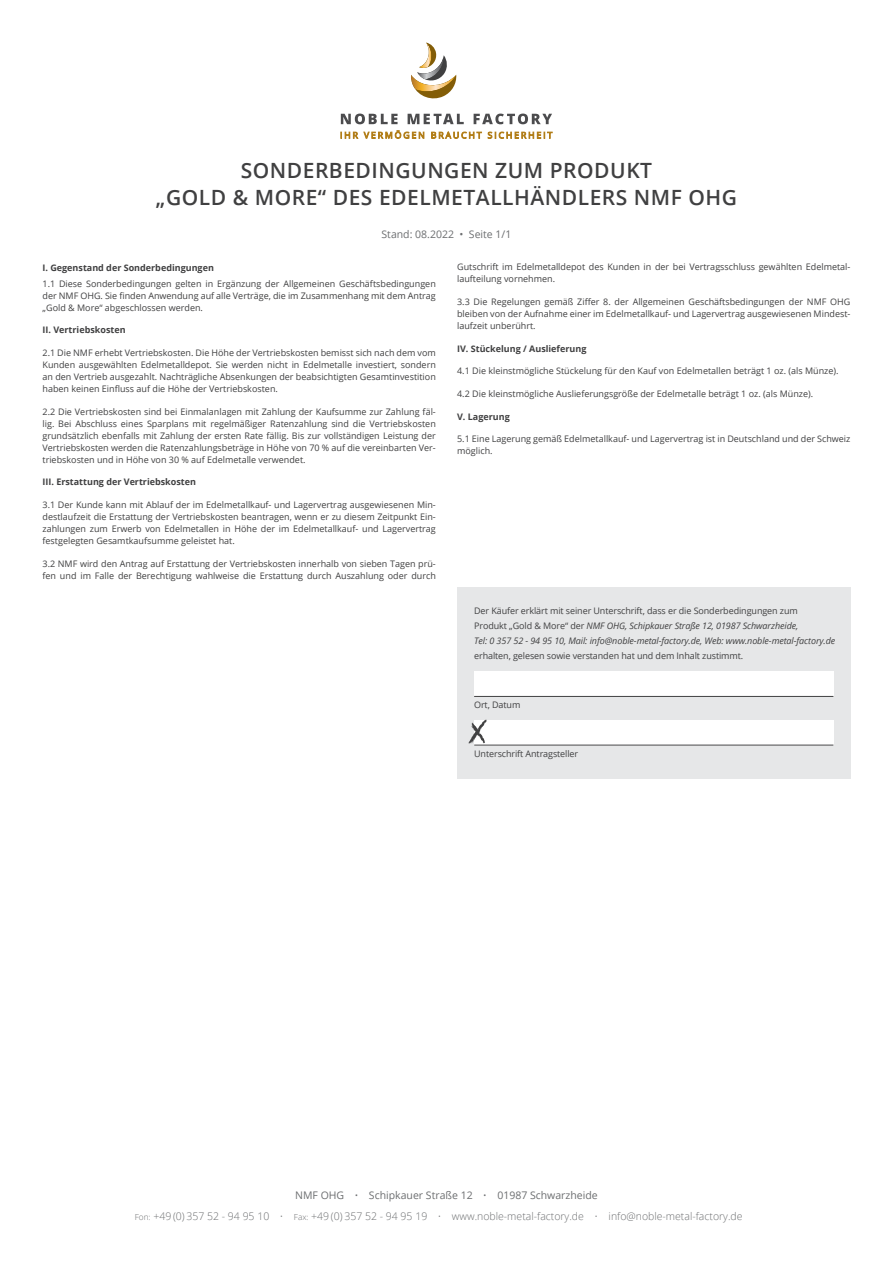
<style>
.page{position:relative;width:893px;height:1263px;background:#fff}
.page>*{position:absolute;margin:0;border:0;box-sizing:border-box;transform-origin:0 0}
.t1{font:600 21px/27px "Open Sans";letter-spacing:.025em;color:#404041;text-align:center}
.t2{font:300 10.5px/21.3px "Open Sans";color:#6c6e70}
.t3{font:10.5px "Open Sans";color:#6c6e70}
.t4{font:9px/12px "Open Sans";color:#404041;text-align:justify}
.t5{font:italic 9px/15px "Open Sans";letter-spacing:-.01em;color:#404041}
.t6{font:700 9px "Open Sans";color:#404041}
.s1{font-style:normal}
.s2{font-weight:400}
.s3{font-weight:400;font-size:7.5px}
.s4{font-size:8.25px}
.s5{font-size:7.5px}
</style>
<div class="page">
<svg style="left:411px;top:44px;width:46px;height:55px"></svg>
<img style="left:419px;top:43px;width:12px;height:25px">
<svg style="left:341px;top:132px;width:17px;height:6px"></svg>
<svg style="left:364px;top:130px;width:60px;height:8px"></svg>
<svg style="left:432px;top:132px;width:50px;height:6px"></svg>
<svg style="left:488px;top:132px;width:64px;height:6px"></svg>
<svg style="left:341px;top:114px;width:57px;height:10px"></svg>
<svg style="left:408px;top:114px;width:56px;height:10px"></svg>
<svg style="left:474px;top:114px;width:78px;height:10px"></svg>
<div style="left:457px;top:587px;width:393px;height:191px;background:#e6e7e8"></div>
<div style="left:474px;top:671px;width:359px;height:26px;background:#fff"></div>
<hr style="left:474px;top:696px;width:359px;height:1px;background:#404041">
<div style="left:474px;top:720px;width:359px;height:26px;background:#fff"></div>
<svg style="left:468px;top:719px;width:19px;height:25px"></svg>
<hr style="left:474px;top:745px;width:359px;height:1px;background:#404041">
<h1 class="t1" style="left:156px;top:158px;width:583px">SONDERBEDINGUNGEN ZUM PRODUKT<br>„GOLD &amp; MORE“ DES EDELMETALLHÄNDLERS NMF OHG</h1>
<p class="t3" style="left:382px;top:230px;width:131px">Stand: 08.2022 • Seite 1/1</p>
<p class="t6" style="left:43px;top:264px;width:173px">I. Gegenstand der Sonderbedingungen</p>
<p class="t4" style="left:43px;top:278px;width:395px">1.1 Diese Sonderbedingungen gelten in Ergänzung der Allgemeinen Geschäftsbedingungen der NMF OHG. Sie finden Anwendung auf alle Verträge, die im Zusammenhang mit dem Antrag „Gold &amp; More“ abgeschlossen werden.</p>
<p class="t6" style="left:43px;top:326px;width:85px">II. Vertriebskosten</p>
<p class="t4" style="left:43px;top:347px;width:395px">2.1 Die NMF erhebt Vertriebskosten. Die Höhe der Vertriebskosten bemisst sich nach dem vom Kunden ausgewählten Edelmetalldepot. Sie werden nicht in Edelmetalle investiert, sondern an den Vertrieb ausgezahlt. Nachträgliche Absenkungen der beabsichtigten Gesamtinvestition haben keinen Einfluss auf die Höhe der Vertriebskosten.</p>
<p class="t4" style="left:43px;top:405px;width:395px">2.2 Die Vertriebskosten sind bei Einmalanlagen mit Zahlung der Kaufsumme zur Zahlung fäl&shy;lig. Bei Abschluss eines Sparplans mit regelmäßiger Ratenzahlung sind die Vertriebskosten grundsätzlich ebenfalls mit Zahlung der ersten Rate fällig. Bis zur vollständigen Leistung der Vertriebskosten werden die Ratenzahlungsbeträge in Höhe von 70 % auf die vereinbarten Ver&shy;triebskosten und in Höhe von 30 % auf Edelmetalle verwendet.</p>
<p class="t6" style="left:43px;top:478px;width:155px">III. Erstattung der Vertriebskosten</p>
<p class="t4" style="left:43px;top:498px;width:395px">3.1 Der Kunde kann mit Ablauf der im Edelmetallkauf- und Lagervertrag ausgewiesenen Min&shy;destlaufzeit die Erstattung der Vertriebskosten beantragen, wenn er zu diesem Zeitpunkt Ein&shy;zahlungen zum Erwerb von Edelmetallen in Höhe der im Edelmetallkauf- und Lagervertrag festgelegten Gesamtkaufsumme geleistet hat.</p>
<p class="t4" style="left:43px;top:557px;width:395px">3.2 NMF wird den Antrag auf Erstattung der Vertriebskosten innerhalb von sieben Tagen prü&shy;fen und im Falle der Berechtigung wahlweise die Erstattung durch Auszahlung oder durch</p>
<p class="t4" style="left:457px;top:261px;width:395px">Gutschrift im Edelmetalldepot des Kunden in der bei Vertragsschluss gewählten Edelmetal&shy;laufteilung vornehmen.</p>
<p class="t4" style="left:457px;top:296px;width:395px">3.3 Die Regelungen gemäß Ziffer 8. der Allgemeinen Geschäftsbedingungen der NMF OHG bleiben von der Aufnahme einer im Edelmetallkauf- und Lagervertrag ausgewiesenen Mindest&shy;laufzeit unberührt.</p>
<p class="t6" style="left:457px;top:345px;width:131px">IV. Stückelung / Auslieferung</p>
<p class="t4" style="left:457px;top:365px;width:383px">4.1 Die kleinstmögliche Stückelung für den Kauf von Edelmetallen beträgt 1 oz. (als Münze).</p>
<p class="t4" style="left:457px;top:387px;width:358px">4.2 Die kleinstmögliche Auslieferungsgröße der Edelmetalle beträgt 1 oz. (als Münze).</p>
<p class="t6" style="left:457px;top:413px;width:54px">V. Lagerung</p>
<p class="t4" style="left:457px;top:433px;width:395px">5.1 Eine Lagerung gemäß Edelmetallkauf- und Lagervertrag ist in Deutschland und der Schweiz möglich.</p>
<p class="t5" style="left:474px;top:604px;width:363px"><span class="s1">Der Käufer erklärt mit seiner Unterschrift, dass er die Sonderbedingungen zum<br>Produkt „Gold &amp; More“ der</span> NMF OHG, Schipkauer Straße 12, 01987 Schwarzheide,<br>Tel: 0 357 52 - 94 95 10, Mail: info@noble-metal-factory.de, Web: www.noble-metal-factory.de</p>
<p class="t4" style="left:474px;top:649px;width:271px">erhalten, gelesen sowie verstanden hat und dem Inhalt zustimmt.</p>
<p class="t4" style="left:474px;top:698px;width:48px">Ort, Datum</p>
<p class="t4" style="left:474px;top:749px;width:106px">Unterschrift Antragsteller</p>
<p class="t2" style="left:135px;top:1186px;width:609px;text-indent:160px"><span class="s2">NMF OHG</span> <span class="s3">•</span> <span class="s2">Schipkauer Straße 12</span> <span class="s3">•</span> <span class="s2">01987 Schwarzheide<br></span><span class="s4">Fon:</span> +49 (0) 357 52 - 94 95 10 <span class="s5">•</span> <span class="s4">Fax:</span> +49 (0) 357 52 - 94 95 19 <span class="s5">•</span> www.noble-metal-factory.de <span class="s5">•</span> info@noble-metal-factory.de</p>
</div>
